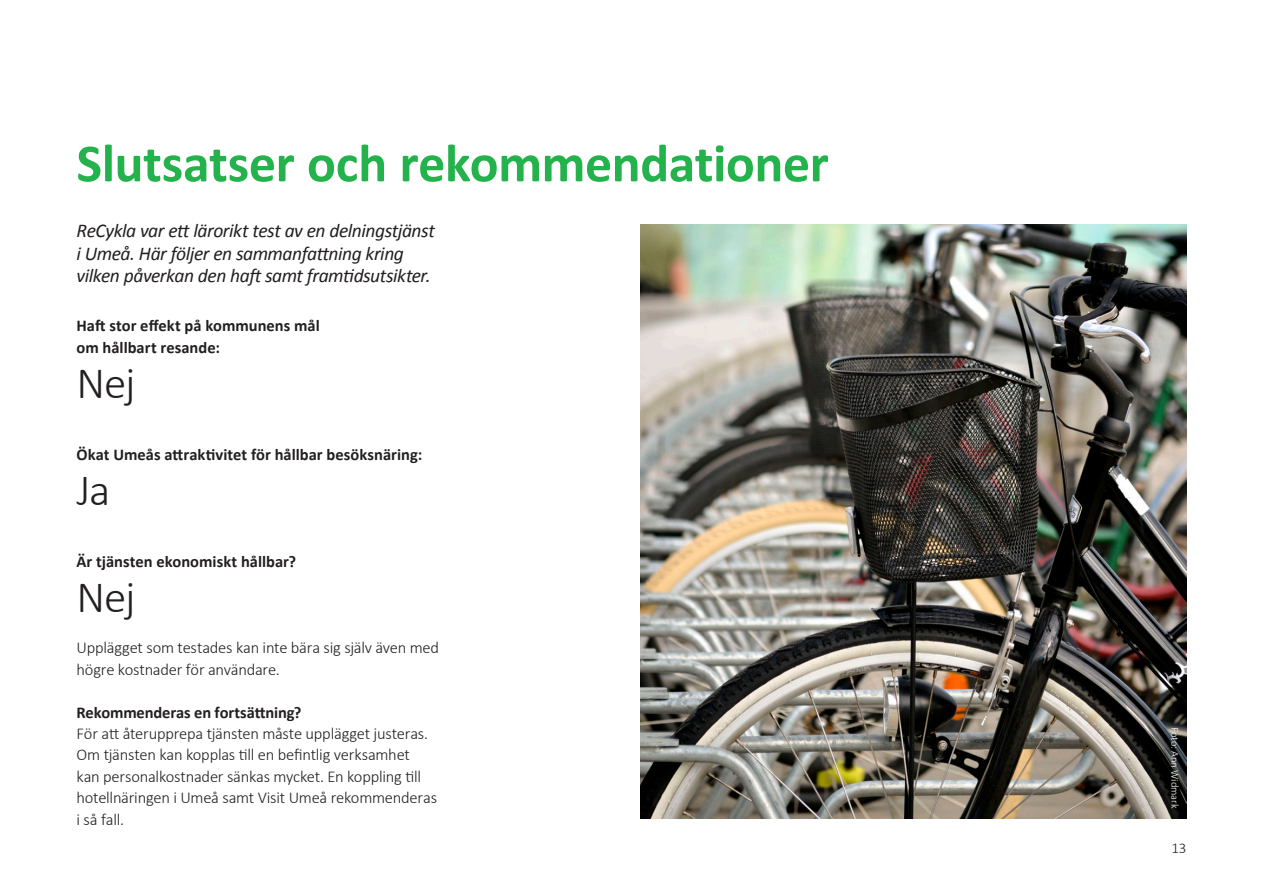
<style>
.page{position:relative;width:1263px;height:893px;background:#fff}
.page>*{position:absolute;margin:0;border:0;box-sizing:border-box;transform-origin:0 0}
.Rubrik_36_pkt__bold{font:700 54px "Calibri";letter-spacing:-.01em;color:#23b24b}
.Bröd{font:300 45px "Calibri";letter-spacing:-.03em;color:#231f20}
.Ingress{font:italic 19.5px/22.5px "Calibri";letter-spacing:-.025em;color:#231f20}
.Bröd-2{font:300 16.5px/21.5px "Calibri";letter-spacing:-.015em;color:#231f20}
.Mellanrubrik{font:700 16.5px/21.5px "Calibri";color:#231f20}
.t1{font:300 15px "Calibri";color:#231f20}
.t2{font:300 10.5px "Calibri";letter-spacing:.005em;color:#fff}
</style>
<div class="page">
<img style="left:640px;top:224px;width:546px;height:595px">
<h1 class="Rubrik_36_pkt__bold" style="left:77px;top:129px;width:754px">Slutsatser och rekommendationer</h1>
<p class="Ingress" style="left:77px;top:219px;width:360px">ReCykla var ett lärorikt test av en delningstjänst i Umeå. Här följer en sammanfattning kring vilken påverkan den haft samt framtidsutsikter.</p>
<h2 class="Mellanrubrik" style="left:77px;top:315px;width:245px">Haft stor effekt på kommunens mål om hållbart resande:</h2>
<p class="Bröd" style="left:77px;top:355px;width:60px">Nej</p>
<h2 class="Mellanrubrik" style="left:77px;top:444px;width:347px">Ökat Umeås attraktivitet för hållbar besöksnäring:</h2>
<p class="Bröd" style="left:77px;top:462px;width:35px">Ja</p>
<h2 class="Mellanrubrik" style="left:77px;top:551px;width:221px">Är tjänsten ekonomiskt hållbar?</h2>
<p class="Bröd" style="left:77px;top:569px;width:60px">Nej</p>
<p class="Bröd-2" style="left:77px;top:636px;width:364px">Upplägget som testades kan inte bära sig själv även med högre kostnader för användare.</p>
<h2 class="Mellanrubrik" style="left:77px;top:701px;width:226px">Rekommenderas en fortsättning?</h2>
<p class="Bröd-2" style="left:77px;top:722px;width:362px">För att återupprepa tjänsten måste upplägget justeras.<br>Om tjänsten kan kopplas till en befintlig verksamhet kan personalkostnader sänkas mycket. En koppling till hotellnäringen i Umeå samt Visit Umeå rekommenderas i så fall.</p>
<p class="t2" style="left:1181px;top:727px;width:84px;rotate:90deg">Foto: Ann Widmark</p>
<p class="t1" style="left:1171px;top:838px;width:17px">13</p>
</div>
